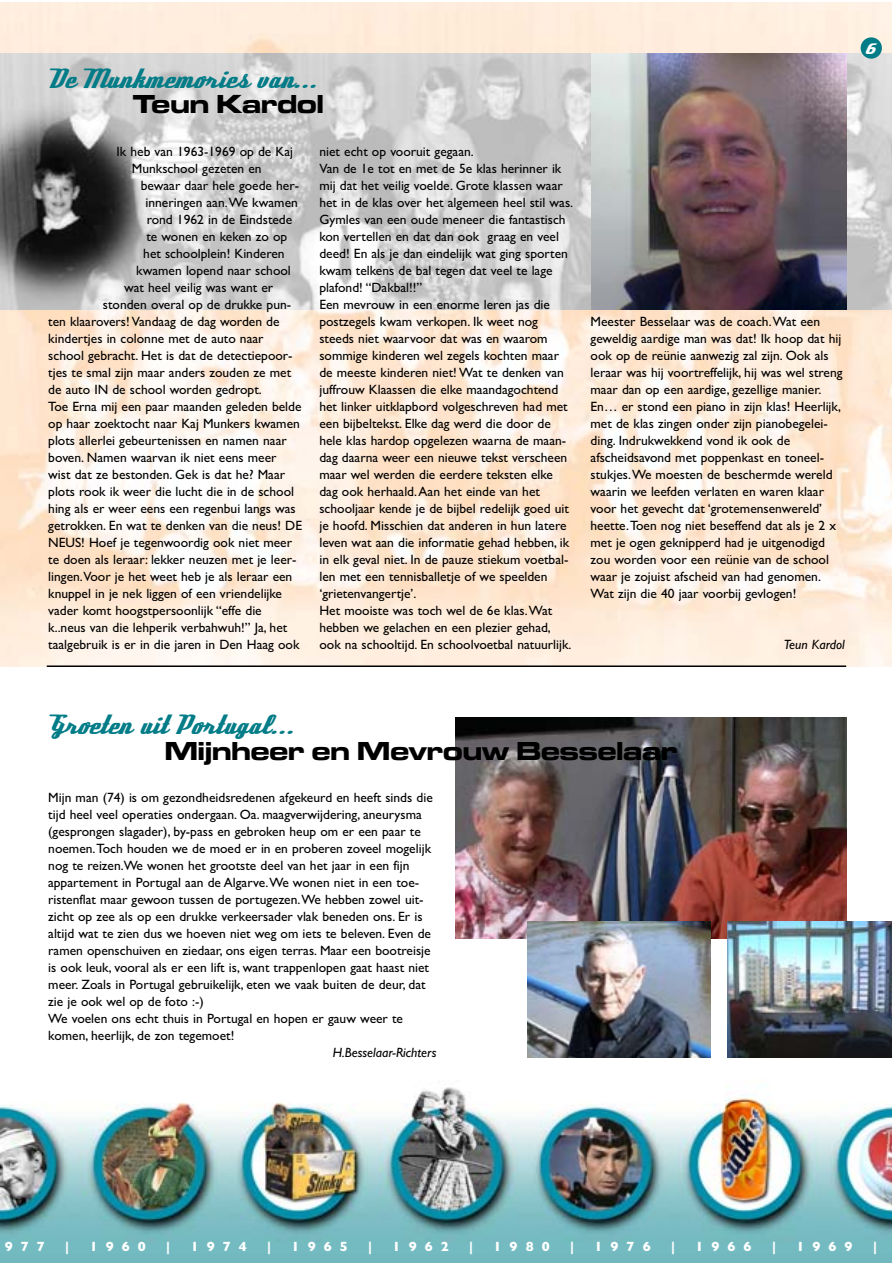
<style>
.page{position:relative;width:893px;height:1263px;background:#fff}
.page>*{position:absolute;margin:0;border:0;box-sizing:border-box;transform-origin:0 0}
.t1{font:30px "Deftone Stylus";letter-spacing:.035em;color:#027c87}
.t2{font:28.5px "Deftone Stylus";color:#fff}
.t3{font:27px "Microgramma D Bold Exte";color:#000}
.t4{font:13.5px/17.1px "Gill Sans";color:#000}
.t5{font:700 13.5px "Gill Sans";letter-spacing:.595em;color:#fff}
.t6{font:italic 13.5px "Gill Sans";color:#000}
</style>
<div class="page">
<img style="left:0;top:3px;width:891px;height:663px">
<img style="left:0;top:1057px;width:891px;height:206px">
<img style="left:0;top:54px;width:891px;height:255px">
<div style="left:861px;top:37px;width:21px;height:22px;background:#027c87;border-radius:50%"></div>
<img style="left:591px;top:54px;width:255px;height:255px">
<hr style="left:47px;top:665px;width:799px;height:2px;background:#000">
<img style="left:455px;top:717px;width:391px;height:221px">
<img style="left:727px;top:921px;width:164px;height:136px">
<img style="left:527px;top:921px;width:183px;height:136px">
<h1 class="t1" style="left:48px;top:67px;width:269px">De Munkmemories van...</h1>
<h3 class="t3" style="left:133px;top:94px;width:192px">Teun Kardol</h3>
<p class="t4" style="left:132px;top:144px;width:163px;text-indent:-15px">Ik heb van 1963-1969 op de Kaj<br>Munkschool gezeten en</p>
<p class="t4" style="left:141px;top:178px;width:160px">bewaar daar hele goede her-</p>
<p class="t4" style="left:145px;top:195px;width:154px">inneringen aan.We kwamen</p>
<p class="t4" style="left:147px;top:212px;width:147px">rond 1962 in de Eindstede</p>
<p class="t4" style="left:146px;top:229px;width:142px">te wonen en keken zo op</p>
<p class="t4" style="left:143px;top:246px;width:143px">het schoolplein! Kinderen</p>
<p class="t4" style="left:136px;top:263px;width:156px">kwamen lopend naar school</p>
<p class="t4" style="left:124px;top:280px;width:151px">wat heel veilig was want er</p>
<p class="t4" style="left:103px;top:297px;width:190px">stonden overal op de drukke pun-</p>
<p class="t4" style="left:48px;top:314px;width:233px">ten klaarovers! Vandaag de dag worden de</p>
<p class="t4" style="left:48px;top:331px;width:217px">kindertjes in colonne met de auto naar</p>
<p class="t4" style="left:48px;top:348px;width:246px">school gebracht. Het is dat de detectiepoor-</p>
<p class="t4" style="left:48px;top:365px;width:244px">tjes te smal zijn maar anders zouden ze met</p>
<p class="t4" style="left:48px;top:382px;width:215px">de auto IN de school worden gedropt.</p>
<p class="t4" style="left:48px;top:399px;width:255px">Toe Erna mij een paar maanden geleden belde</p>
<p class="t4" style="left:48px;top:416px;width:253px">op haar zoektocht naar Kaj Munkers kwamen</p>
<p class="t4" style="left:48px;top:433px;width:240px">plots allerlei gebeurtenissen en namen naar</p>
<p class="t4" style="left:48px;top:450px;width:230px">boven. Namen waarvan ik niet eens meer</p>
<p class="t4" style="left:48px;top:467px;width:238px">wist dat ze bestonden. Gek is dat he? Maar</p>
<p class="t4" style="left:48px;top:484px;width:247px">plots rook ik weer die lucht die in de school</p>
<p class="t4" style="left:48px;top:501px;width:249px">hing als er weer eens een regenbui langs was</p>
<p class="t4" style="left:48px;top:518px;width:255px">getrokken. En wat te denken van die neus! DE</p>
<p class="t4" style="left:48px;top:535px;width:245px">NEUS! Hoef je tegenwoordig ook niet meer</p>
<p class="t4" style="left:48px;top:552px;width:250px">te doen als leraar: lekker neuzen met je leer-</p>
<p class="t4" style="left:48px;top:569px;width:246px">lingen.Voor je het weet heb je als leraar een</p>
<p class="t4" style="left:48px;top:586px;width:235px">knuppel in je nek liggen of een vriendelijke</p>
<p class="t4" style="left:48px;top:604px;width:215px">vader komt hoogstpersoonlijk “effe die</p>
<p class="t4" style="left:48px;top:621px;width:241px">k..neus van die lehperik verbahwuh!” Ja, het</p>
<p class="t4" style="left:48px;top:638px;width:253px">taalgebruik is er in die jaren in Den Haag ook</p>
<p class="t4" style="left:319px;top:144px;width:255px">niet echt op vooruit gegaan.<br>Van de 1e tot en met de 5e klas herinner ik mij dat het veilig voelde. Grote klassen waar het in de klas over het algemeen heel stil was.<br>Gymles van een oude meneer die fantastisch kon vertellen en dat dan ook graag en veel deed! En als je dan eindelijk wat ging sporten kwam telkens de bal tegen dat veel te lage plafond! “Dakbal!!”<br>Een mevrouw in een enorme leren jas die postzegels kwam verkopen. Ik weet nog steeds niet waarvoor dat was en waarom sommige kinderen wel zegels kochten maar de meeste kinderen niet! Wat te denken van juffrouw Klaassen die elke maandagochtend het linker uitklapbord volgeschreven had met een bijbeltekst. Elke dag werd die door de hele klas hardop opgelezen waarna de maan&shy;dag daarna weer een nieuwe tekst verscheen maar wel werden die eerdere teksten elke dag ook herhaald.Aan het einde van het schooljaar kende je de bijbel redelijk goed uit je hoofd. Misschien dat anderen in hun latere leven wat aan die informatie gehad hebben, ik in elk geval niet. In de pauze stiekum voetbal&shy;len met een tennisballetje of we speelden ‘grietenvangertje’.<br>Het mooiste was toch wel de 6e klas.Wat hebben we gelachen en een plezier gehad, ook na schooltijd. En schoolvoetbal natuurlijk.</p>
<p class="t4" style="left:591px;top:314px;width:254px">Meester Besselaar was de coach.Wat een geweldig aardige man was dat! Ik hoop dat hij ook op de reünie aanwezig zal zijn. Ook als leraar was hij voortreffelijk, hij was wel streng maar dan op een aardige, gezellige manier.<br>En… er stond een piano in zijn klas! Heerlijk, met de klas zingen onder zijn pianobegelei&shy;ding. Indrukwekkend vond ik ook de afscheidsavond met poppenkast en toneel&shy;stukjes.We moesten de beschermde wereld waarin we leefden verlaten en waren klaar voor het gevecht dat ‘grotemensenwereld’ heette.Toen nog niet beseffend dat als je 2 x met je ogen geknipperd had je uitgenodigd zou worden voor een reünie van de school waar je zojuist afscheid van had genomen.<br>Wat zijn die 40 jaar voorbij gevlogen!</p>
<p class="t6" style="left:784px;top:640px;width:63px">Teun Kardol</p>
<h2 class="t2" style="left:865px;top:34px;width:11px">6</h2>
<h1 class="t1" style="left:48px;top:713px;width:246px">Groeten uit Portugal...</h1>
<h3 class="t3" style="left:165px;top:740px;width:514px">Mijnheer en Mevrouw Besselaar</h3>
<p class="t4" style="left:48px;top:791px;width:386px">Mijn man (74) is om gezondheidsredenen afgekeurd en heeft sinds die tijd heel veel operaties ondergaan. Oa. maagverwijdering, aneurysma (gesprongen slagader), by-pass en gebroken heup om er een paar te noemen.Toch houden we de moed er in en proberen zoveel mogelijk nog te reizen.We wonen het grootste deel van het jaar in een fijn appartement in Portugal aan de Algarve.We wonen niet in een toe&shy;ristenflat maar gewoon tussen de portugezen.We hebben zowel uit&shy;zicht op zee als op een drukke verkeersader vlak beneden ons. Er is altijd wat te zien dus we hoeven niet weg om iets te beleven. Even de ramen openschuiven en ziedaar, ons eigen terras. Maar een bootreisje is ook leuk, vooral als er een lift is, want trappenlopen gaat haast niet meer. Zoals in Portugal gebruikelijk, eten we vaak buiten de deur, dat zie je ook wel op de foto :-)<br>We voelen ons echt thuis in Portugal en hopen er gauw weer te komen, heerlijk, de zon tegemoet!</p>
<p class="t6" style="left:333px;top:1048px;width:105px">H.Besselaar-Richters</p>
<p class="t5" style="left:5px;top:1241px;width:42px">977</p>
<p class="t5" style="left:65px;top:1241px;width:5px">|</p>
<p class="t5" style="left:90px;top:1241px;width:58px">1960</p>
<p class="t5" style="left:166px;top:1241px;width:5px">|</p>
<p class="t5" style="left:191px;top:1241px;width:58px">1974</p>
<p class="t5" style="left:267px;top:1241px;width:5px">|</p>
<p class="t5" style="left:292px;top:1241px;width:58px">1965</p>
<p class="t5" style="left:368px;top:1241px;width:5px">|</p>
<p class="t5" style="left:393px;top:1241px;width:58px">1962</p>
<p class="t5" style="left:469px;top:1241px;width:5px">|</p>
<p class="t5" style="left:494px;top:1241px;width:58px">1980</p>
<p class="t5" style="left:570px;top:1241px;width:5px">|</p>
<p class="t5" style="left:595px;top:1241px;width:58px">1976</p>
<p class="t5" style="left:671px;top:1241px;width:5px">|</p>
<p class="t5" style="left:695px;top:1241px;width:58px">1966</p>
<p class="t5" style="left:772px;top:1241px;width:5px">|</p>
<p class="t5" style="left:796px;top:1241px;width:58px">1969</p>
<p class="t5" style="left:873px;top:1241px;width:5px">|</p>
</div>
